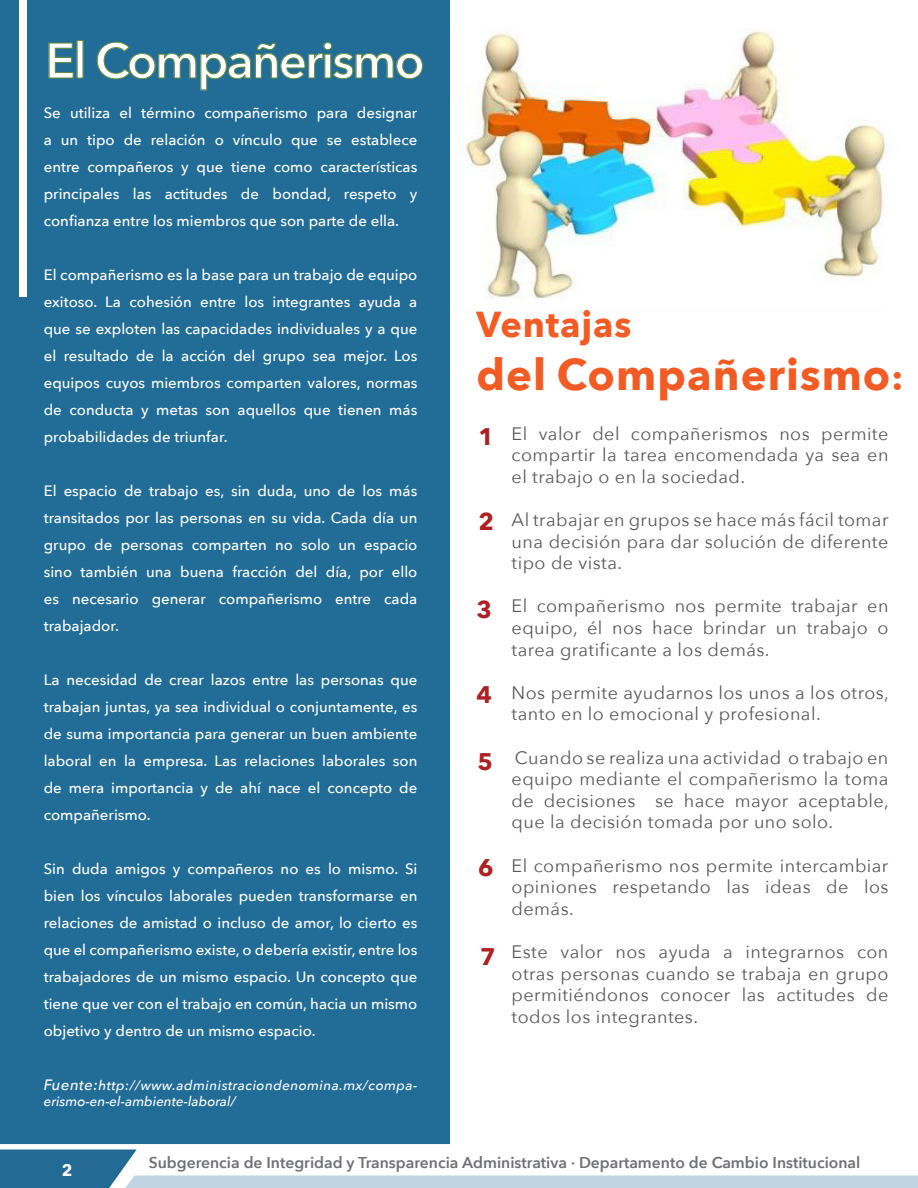
<style>
.page{position:relative;width:918px;height:1188px;background:#fff}
.page>*{position:absolute;margin:0;border:0;box-sizing:border-box;transform-origin:0 0}
.t1{font:600 49.5px "Avenir Next";letter-spacing:-.04em;color:#fff}
.t2{font:700 43.5px "Avenir Next";letter-spacing:.025em;color:#f25c24}
.t3{font:700 36px "Avenir Next";letter-spacing:.025em;color:#f25c24}
.t4{font:700 24px "Avenir Next";color:#af2024}
.t5{font:700 24px "Avenir Next";color:#af1f24}
.t6{font:700 24px "Avenir Next";color:#ae1f22}
.t7{font:18px/21.6px "Avenir Next";letter-spacing:.025em;color:#57585a;text-align:justify}
.t8{font:700 16.5px "Avenir Next";color:#fff}
.t9{font:600 15.75px "Avenir Next";color:#6f7073}
.t10{font:500 15px/27px "Avenir Next";color:#fff;text-align:justify}
.t11{font:italic 500 13.5px/16.5px "Avenir Next";letter-spacing:.035em;color:#fff}
.s1{font-size:15px}
.s2{font-size:36px}
</style>
<div class="page">
<img style="left:465px;top:30px;width:422px;height:270px">
<div style="left:0;top:0;width:450px;height:1144px;background:#226c98"></div>
<svg style="left:48px;top:42px;width:26px;height:37px"></svg>
<div style="left:77px;top:41px;width:6px;height:37px;border:1px solid #648d3c"></div>
<svg style="left:97px;top:41px;width:326px;height:50px;background:#286f8e"></svg>
<div style="left:44px;top:27px;width:406px;height:71px;border:2px solid #226c98"></div>
<svg style="left:0;top:1150px;width:918px;height:38px"></svg>
<div style="left:19px;top:0;width:7px;height:297px;background:#fff"></div>
<p class="t1" style="left:45px;top:31px;width:381px">El Compañerismo</p>
<p class="t10" style="left:44px;top:99px;width:375px">Se utiliza el término compañerismo para designar a un tipo de relación o vínculo que se establece entre compañeros y que tiene como características principales las actitudes de bondad, respeto y confianza entre los miembros que son parte de ella.</p>
<p class="t10" style="left:44px;top:261px;width:375px">El compañerismo es la base para un trabajo de equipo exitoso. La cohesión entre los integrantes ayuda a que se exploten las capacidades individuales y a que el resultado de la acción del grupo sea mejor. Los equipos cuyos miembros comparten valores, normas de conducta y metas son aquellos que tienen más probabilidades de triunfar.</p>
<p class="t10" style="left:44px;top:477px;width:375px">El espacio de trabajo es, sin duda, uno de los más transitados por las personas en su vida. Cada día un grupo de personas comparten no solo un espacio sino también una buena fracción del día, por ello es necesario generar compañerismo entre cada trabajador.</p>
<p class="t10" style="left:44px;top:666px;width:375px">La necesidad de crear lazos entre las personas que trabajan juntas, ya sea individual o conjuntamente, es de suma importancia para generar un buen ambiente laboral en la empresa. Las relaciones laborales son de mera importancia y de ahí nace el concepto de compañerismo.</p>
<p class="t10" style="left:44px;top:855px;width:375px">Sin duda amigos y compañeros no es lo mismo. Si bien los vínculos laborales pueden transformarse en relaciones de amistad o incluso de amor, lo cierto es que el compañerismo existe, o debería existir, entre los trabajadores de un mismo espacio. Un concepto que tiene que ver con el trabajo en común, hacia un mismo objetivo y dentro de un mismo espacio.</p>
<p class="t11" style="left:44px;top:1077px;width:375px"><span class="s1">Fuente:</span>http://www.administraciondenomina.mx/compa&shy;erismo-en-el-ambiente-laboral/</p>
<p class="t3" style="left:477px;top:303px;width:156px">Ventajas</p>
<p class="t2" style="left:477px;top:348px;width:428px">del Compañerismo<span class="s2">:</span></p>
<p class="t6" style="left:479px;top:422px;width:17px">1</p>
<p class="t7" style="left:512px;top:422px;width:378px">El valor del compañerismos nos permite compartir la tarea encomendada ya sea en el trabajo o en la sociedad.</p>
<p class="t7" style="left:512px;top:509px;width:378px">Al trabajar en grupos se hace más fácil tomar una decisión para dar solución de diferente tipo de vista.</p>
<p class="t7" style="left:512px;top:595px;width:378px">El compañerismo nos permite trabajar en equipo, él nos hace brindar un trabajo o tarea gratificante a los demás.</p>
<p class="t7" style="left:512px;top:682px;width:379px">Nos permite ayudarnos los unos a los otros, tanto en lo emocional y profesional.</p>
<p class="t7" style="left:512px;top:746px;width:379px">Cuando se realiza una actividad o trabajo en equipo mediante el compañerismo la toma de decisiones se hace mayor aceptable, que la decisión tomada por uno solo.</p>
<p class="t7" style="left:512px;top:854px;width:378px">El compañerismo nos permite intercambiar opiniones respetando las ideas de los demás.</p>
<p class="t7" style="left:512px;top:941px;width:378px">Este valor nos ayuda a integrarnos con otras personas cuando se trabaja en grupo permitiéndonos conocer las actitudes de todos los integrantes.</p>
<p class="t5" style="left:479px;top:506px;width:17px">2</p>
<p class="t5" style="left:476px;top:595px;width:17px">3</p>
<p class="t4" style="left:476px;top:680px;width:17px">4</p>
<p class="t4" style="left:478px;top:747px;width:17px">5</p>
<p class="t4" style="left:478px;top:853px;width:17px">6</p>
<p class="t4" style="left:480px;top:942px;width:17px">7</p>
<p class="t8" style="left:62px;top:1160px;width:12px">2</p>
<p class="t9" style="left:149px;top:1153px;width:713px">Subgerencia de Integridad y Transparencia Administrativa · Departamento de Cambio Institucional</p>
</div>
